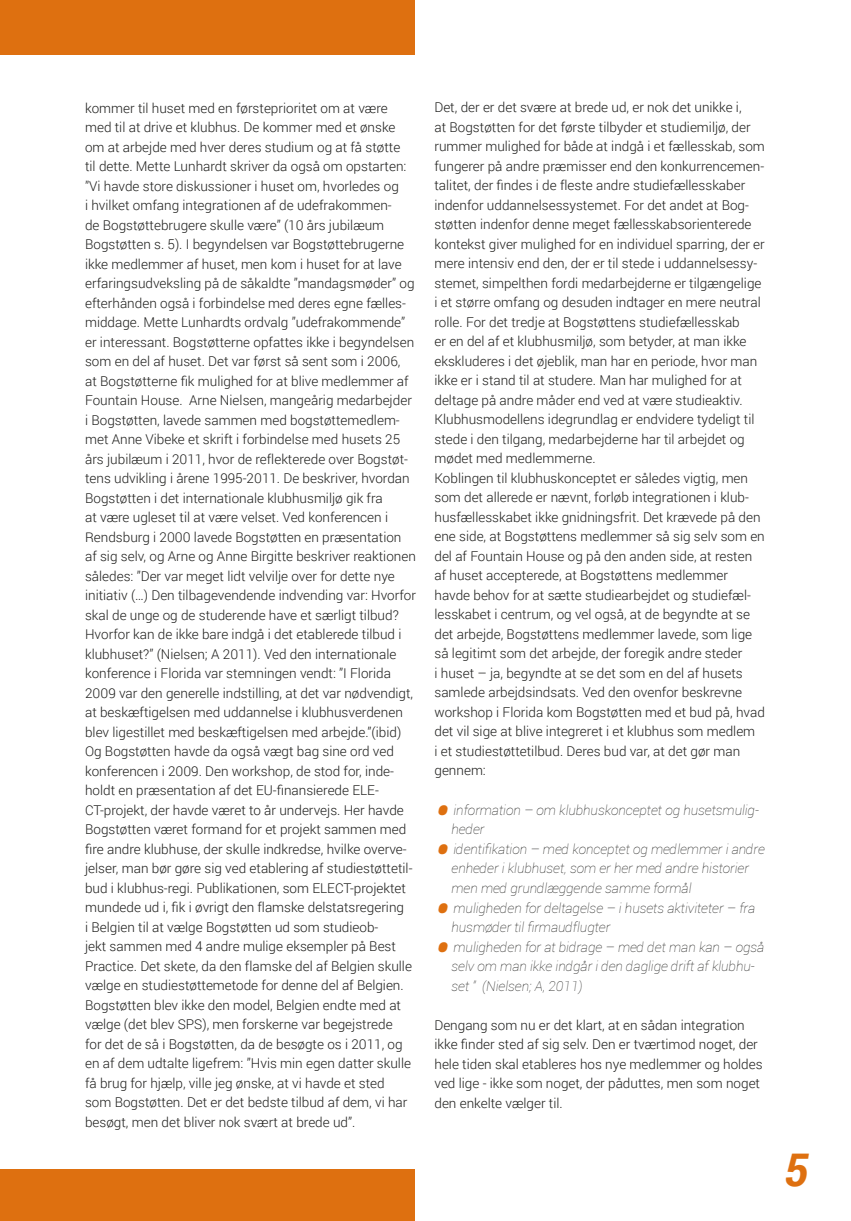
<style>
.page{position:relative;width:851px;height:1221px;background:#fff}
.page>*{position:absolute;margin:0;border:0;box-sizing:border-box;transform-origin:0 0}
.t1{font:italic 700 45px "Roboto";color:#de7010}
.t2{font:300 13.5px/19.5px "Roboto";color:#1d1d1b}
.t3{font:italic 100 13.5px/19.5px "Roboto";color:#1d1d1b}
.s1{font-weight:400;font-size:45px;color:#de7010}
</style>
<div class="page">
<div style="left:0;top:0;width:415px;height:54px;background:#de7010"></div>
<div style="left:0;top:1169px;width:415px;height:51px;background:#de7010"></div>
<p class="t2" style="left:85px;top:98px;width:332px">kommer til huset med en førsteprioritet om at være med til at drive et klubhus. De kommer med et ønske om at arbejde med hver deres studium og at få støtte<br>til dette. Mette Lunhardt skriver da også om opstarten: ”Vi havde store diskussioner i huset om, hvorledes og<br>i hvilket omfang integrationen af de udefrakommen-<br>de Bogstøttebrugere skulle være” (10 års jubilæum Bogstøtten s. 5). I begyndelsen var Bogstøttebrugerne ikke medlemmer af huset, men kom i huset for at lave erfaringsudveksling på de såkaldte ”mandagsmøder” og efterhånden også i forbindelse med deres egne fælles&shy;middage. Mette Lunhardts ordvalg ”udefrakommende” er interessant. Bogstøtterne opfattes ikke i begyndelsen som en del af huset. Det var først så sent som i 2006,<br>at Bogstøtterne fik mulighed for at blive medlemmer af Fountain House. Arne Nielsen, mangeårig medarbejder i Bogstøtten, lavede sammen med bogstøttemedlem&shy;met Anne Vibeke et skrift i forbindelse med husets 25 års jubilæum i 2011, hvor de reflekterede over Bogstøt&shy;tens udvikling i årene 1995-2011. De beskriver, hvordan Bogstøtten i det internationale klubhusmiljø gik fra<br>at være ugleset til at være velset. Ved konferencen i Rendsburg i 2000 lavede Bogstøtten en præsentation af sig selv, og Arne og Anne Birgitte beskriver reaktionen således: ”Der var meget lidt velvilje over for dette nye initiativ (…) Den tilbagevendende indvending var: Hvorfor skal de unge og de studerende have et særligt tilbud?<br>Hvorfor kan de ikke bare indgå i det etablerede tilbud i klubhuset?” (Nielsen; A 2011). Ved den internationale konference i Florida var stemningen vendt: ”I Florida 2009 var den generelle indstilling, at det var nødvendigt, at beskæftigelsen med uddannelse i klubhusverdenen blev ligestillet med beskæftigelsen med arbejde.”(ibid)<br>Og Bogstøtten havde da også vægt bag sine ord ved konferencen i 2009. Den workshop, de stod for, inde&shy;holdt en præsentation af det EU-finansierede ELE-CT-projekt, der havde været to år undervejs. Her havde Bogstøtten været formand for et projekt sammen med fire andre klubhuse, der skulle indkredse, hvilke overve&shy;jelser, man bør gøre sig ved etablering af studiestøttetil&shy;bud i klubhus-regi. Publikationen, som ELECT-projektet mundede ud i, fik i øvrigt den flamske delstatsregering<br>i Belgien til at vælge Bogstøtten ud som studieob-<br>jekt sammen med 4 andre mulige eksempler på Best Practice. Det skete, da den flamske del af Belgien skulle vælge en studiestøttemetode for denne del af Belgien.<br>Bogstøtten blev ikke den model, Belgien endte med at vælge (det blev SPS), men forskerne var begejstrede<br>for det de så i Bogstøtten, da de besøgte os i 2011, og en af dem udtalte ligefrem: ”Hvis min egen datter skulle få brug for hjælp, ville jeg ønske, at vi havde et sted<br>som Bogstøtten. Det er det bedste tilbud af dem, vi har besøgt, men det bliver nok svært at brede ud”.</p>
<p class="t2" style="left:434px;top:97px;width:332px">Det, der er det svære at brede ud, er nok det unikke i,<br>at Bogstøtten for det første tilbyder et studiemiljø, der rummer mulighed for både at indgå i et fællesskab, som fungerer på andre præmisser end den konkurrencemen&shy;talitet, der findes i de fleste andre studiefællesskaber indenfor uddannelsessystemet. For det andet at Bog&shy;støtten indenfor denne meget fællesskabsorienterede kontekst giver mulighed for en individuel sparring, der er mere intensiv end den, der er til stede i uddannelsessy&shy;stemet, simpelthen fordi medarbejderne er tilgængelige i et større omfang og desuden indtager en mere neutral rolle. For det tredje at Bogstøttens studiefællesskab<br>er en del af et klubhusmiljø, som betyder, at man ikke ekskluderes i det øjeblik, man har en periode, hvor man ikke er i stand til at studere. Man har mulighed for at deltage på andre måder end ved at være studieaktiv.<br>Klubhusmodellens idegrundlag er endvidere tydeligt til stede i den tilgang, medarbejderne har til arbejdet og mødet med medlemmerne.<br>Koblingen til klubhuskonceptet er således vigtig, men som det allerede er nævnt, forløb integrationen i klub&shy;husfællesskabet ikke gnidningsfrit. Det krævede på den ene side, at Bogstøttens medlemmer så sig selv som en del af Fountain House og på den anden side, at resten af huset accepterede, at Bogstøttens medlemmer havde behov for at sætte studiearbejdet og studiefæl&shy;lesskabet i centrum, og vel også, at de begyndte at se det arbejde, Bogstøttens medlemmer lavede, som lige så legitimt som det arbejde, der foregik andre steder<br>i huset – ja, begyndte at se det som en del af husets samlede arbejdsindsats. Ved den ovenfor beskrevne workshop i Florida kom Bogstøtten med et bud på, hvad det vil sige at blive integreret i et klubhus som medlem<br>i et studiestøttetilbud. Deres bud var, at det gør man gennem:</p>
<p class="t3" style="left:451px;top:800px;width:309px;text-indent:-17px"><span class="s1">•</span> information – om klubhuskonceptet og husetsmulig&shy;heder</p>
<p class="t3" style="left:451px;top:839px;width:315px;text-indent:-17px"><span class="s1">•</span> identifikation – med konceptet og medlemmer i andre enheder i klubhuset, som er her med andre historier men med grundlæggende samme formål</p>
<p class="t3" style="left:451px;top:897px;width:305px;text-indent:-17px"><span class="s1">•</span> muligheden for deltagelse – i husets aktiviteter – fra husmøder til firmaudflugter</p>
<p class="t3" style="left:451px;top:936px;width:314px;text-indent:-17px"><span class="s1">•</span> muligheden for at bidrage – med det man kan – også selv om man ikke indgår i den daglige drift af klubhu&shy;set ” (Nielsen; A, 2011)</p>
<p class="t2" style="left:434px;top:1014px;width:329px">Dengang som nu er det klart, at en sådan integration ikke finder sted af sig selv. Den er tværtimod noget, der hele tiden skal etableres hos nye medlemmer og holdes ved lige - ikke som noget, der påduttes, men som noget den enkelte vælger til.</p>
<h1 class="t1" style="left:784px;top:1137px;width:26px">5</h1>
</div>
